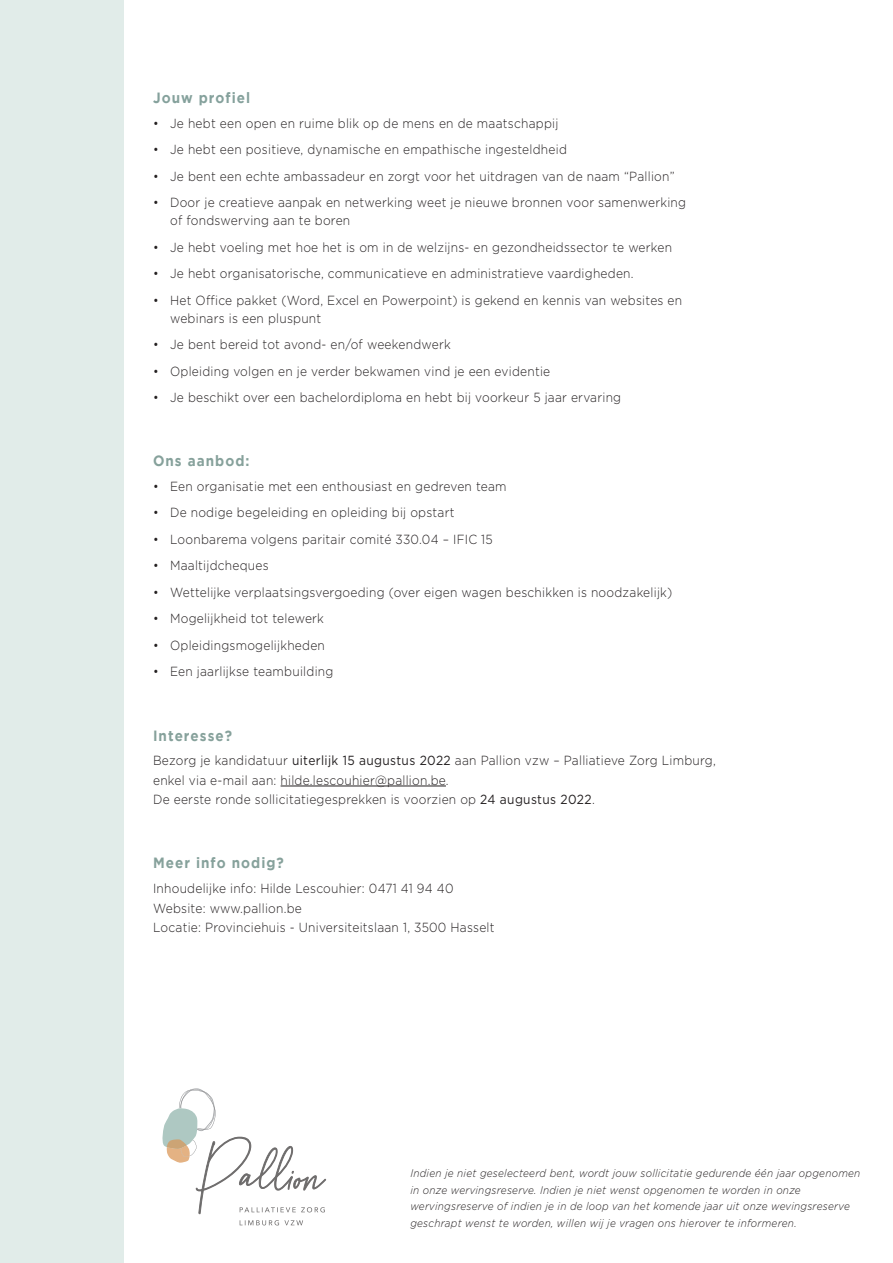
<style>
.page{position:relative;width:893px;height:1263px;background:#fff}
.page>*{position:absolute;margin:0;border:0;box-sizing:border-box;transform-origin:0 0}
.t1{font:700 14.85px "Gotham";letter-spacing:.075em;color:#86a19b;scale:.91 1}
.t2{font:700 14.85px "Gotham";letter-spacing:.075em;color:#85a19c;scale:.91 1}
.t3{font:300 13.2px/19.5px "Gotham";letter-spacing:.02em;color:#231f20;scale:.91 1}
.t4{font:italic 300 11.1px/16.5px "Gotham";letter-spacing:.025em;color:#231f20;scale:.91 1}
.s1{font-weight:400}
</style>
<div class="page">
<div style="left:0;top:0;width:123px;height:1263px;background:#e1ece9"></div>
<hr style="left:281px;top:786px;width:165px;height:1px;background:#231f20">
<svg style="left:162px;top:1088px;width:164px;height:137px"></svg>
<p class="t2" style="left:153px;top:89px;width:108px">Jouw profiel</p>
<p class="t3" style="left:153px;top:113px;width:447px">• Je hebt een open en ruime blik op de mens en de maatschappij</p>
<p class="t3" style="left:153px;top:139px;width:456px">• Je hebt een positieve, dynamische en empathische ingesteldheid</p>
<p class="t3" style="left:153px;top:166px;width:575px">• Je bent een echte ambassadeur en zorgt voor het uitdragen van de naam “Pallion”</p>
<p class="t3" style="left:170px;top:193px;width:569px;line-height:18px;text-indent:-17px">• Door je creatieve aanpak en netwerking weet je nieuwe bronnen voor samenwerking of fondswerving aan te boren</p>
<p class="t3" style="left:153px;top:237px;width:572px">• Je hebt voeling met hoe het is om in de welzijns- en gezondheidssector te werken</p>
<p class="t3" style="left:153px;top:263px;width:530px">• Je hebt organisatorische, communicatieve en administratieve vaardigheden.</p>
<p class="t3" style="left:170px;top:291px;width:564px;line-height:18px;text-indent:-17px">• Het Office pakket (Word, Excel en Powerpoint) is gekend en kennis van websites en webinars is een pluspunt</p>
<p class="t3" style="left:153px;top:334px;width:329px">• Je bent bereid tot avond- en/of weekendwerk</p>
<p class="t3" style="left:153px;top:361px;width:438px">• Opleiding volgen en je verder bekwamen vind je een evidentie</p>
<p class="t3" style="left:153px;top:387px;width:516px">• Je beschikt over een bachelordiploma en hebt bij voorkeur 5 jaar ervaring</p>
<p class="t1" style="left:153px;top:453px;width:107px">Ons aanbod:</p>
<p class="t3" style="left:153px;top:476px;width:390px">• Een organisatie met een enthousiast en gedreven team</p>
<p class="t3" style="left:153px;top:503px;width:333px">• De nodige begeleiding en opleiding bij opstart</p>
<p class="t3" style="left:153px;top:529px;width:375px">• Loonbarema volgens paritair comité 330.04 – IFIC 15</p>
<p class="t3" style="left:153px;top:556px;width:129px">• Maaltijdcheques</p>
<p class="t3" style="left:153px;top:582px;width:572px">• Wettelijke verplaatsingsvergoeding (over eigen wagen beschikken is noodzakelijk)</p>
<p class="t3" style="left:153px;top:609px;width:189px">• Mogelijkheid tot telewerk</p>
<p class="t3" style="left:153px;top:635px;width:190px">• Opleidingsmogelijkheden</p>
<p class="t3" style="left:153px;top:662px;width:200px">• Een jaarlijkse teambuilding</p>
<p class="t1" style="left:153px;top:727px;width:88px">Interesse?</p>
<p class="t3" style="left:153px;top:750px;width:620px">Bezorg je kandidatuur <span class="s1">uiterlijk 15 augustus 2022</span> aan Pallion vzw – Palliatieve Zorg Limburg, enkel via e-mail aan: hilde.lescouhier@pallion.be.<br>De eerste ronde sollicitatiegesprekken is voorzien op <span class="s1">24 augustus 2022</span>.</p>
<p class="t1" style="left:153px;top:854px;width:145px">Meer info nodig?</p>
<p class="t3" style="left:153px;top:878px;width:377px">Inhoudelijke info: Hilde Lescouhier: 0471 41 94 40<br>Website: www.pallion.be<br>Locatie: Provinciehuis - Universiteitslaan 1, 3500 Hasselt</p>
<p class="t4" style="left:410px;top:1165px;width:496px">Indien je niet geselecteerd bent, wordt jouw sollicitatie gedurende één jaar opgenomen in onze wervingsreserve. Indien je niet wenst opgenomen te worden in onze wervingsreserve of indien je in de loop van het komende jaar uit onze wevingsreserve geschrapt wenst te worden, willen wij je vragen ons hierover te informeren.</p>
</div>
